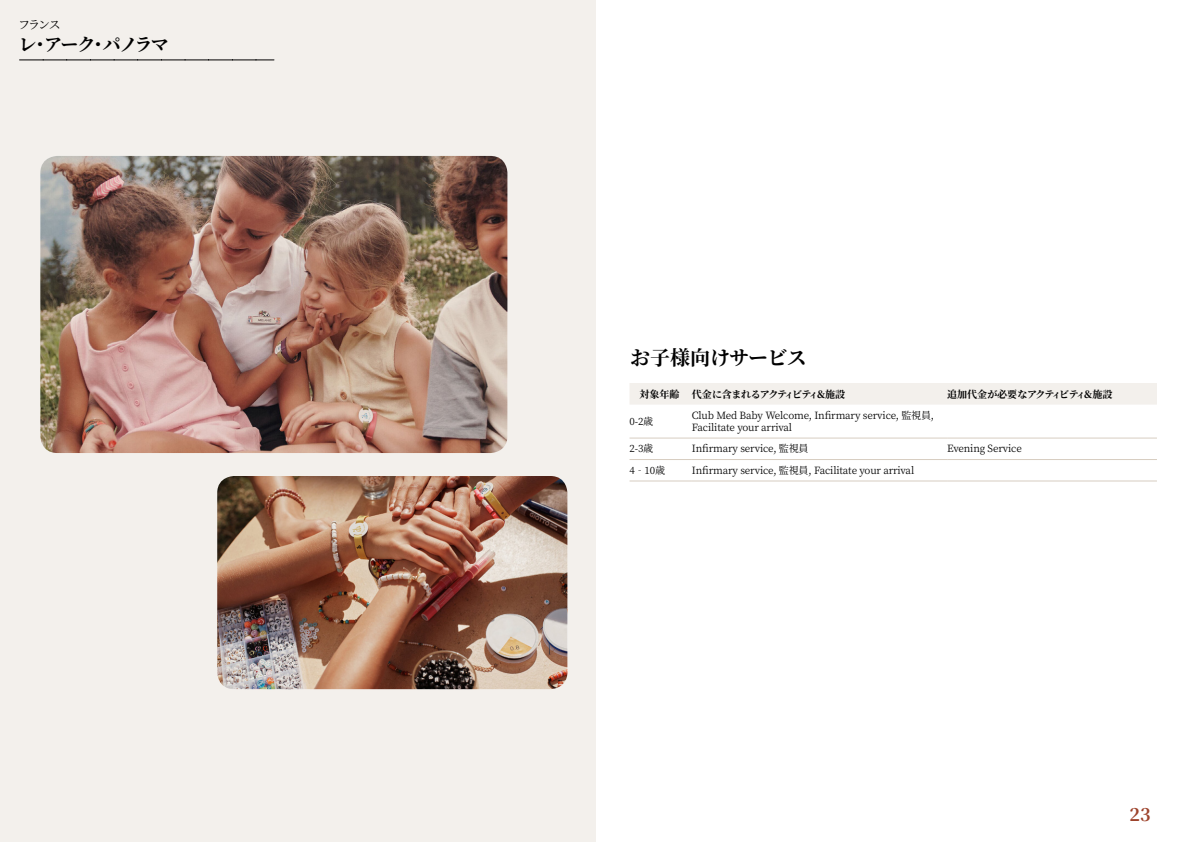
<style>
.page{position:relative;width:1191px;height:842px;background:#fff}
.page>*{position:absolute;margin:0;border:0;box-sizing:border-box;transform-origin:0 0}
.t1{font:700 20px "Noto Serif JP";letter-spacing:-.025em;color:#000}
.t2{font:700 18px "Noto Serif JP";letter-spacing:-.09em;color:#000}
.t3{font:700 18px "Noto Serif JP";color:#9d432c}
.t4{font:12px "Noto Serif JP";color:#000}
.t5{font:10px/12px "Noto Serif JP";letter-spacing:-.015em;color:#000}
.t6{font:700 10px "Noto Serif JP";letter-spacing:-.035em;color:#000}
</style>
<div class="page">
<div style="left:0;top:0;width:595px;height:842px;background:#f3f0ec"></div>
<img style="left:40px;top:156px;width:467px;height:297px">
<img style="left:217px;top:476px;width:350px;height:213px">
<svg style="left:20px;top:60px;width:254px;height:1px"></svg>
<div style="left:630px;top:383px;width:527px;height:22px;background:#f3f0ec"></div>
<hr style="left:629px;top:438px;width:63px;height:1px;background:#d7cdc1">
<hr style="left:692px;top:438px;width:255px;height:1px;background:#d7cdc1">
<hr style="left:947px;top:438px;width:210px;height:1px;background:#d7cdc1">
<hr style="left:629px;top:459px;width:63px;height:1px;background:#d7cdc1">
<hr style="left:692px;top:459px;width:255px;height:1px;background:#d7cdc1">
<hr style="left:947px;top:459px;width:210px;height:1px;background:#d7cdc1">
<hr style="left:629px;top:480px;width:63px;height:1px;background:#d7cdc1">
<hr style="left:692px;top:480px;width:255px;height:1px;background:#d7cdc1">
<hr style="left:947px;top:480px;width:210px;height:1px;background:#d7cdc1">
<p class="t4" style="left:18px;top:17px;width:44px">フランス</p>
<h2 class="t2" style="left:18px;top:34px;width:152px">レ・アーク・パノラマ</h2>
<h1 class="t1" style="left:630px;top:346px;width:178px">お子様向けサービス</h1>
<p class="t6" style="left:639px;top:388px;width:207px">対象年齢 代金に含まれるアクティビティ＆施設</p>
<p class="t6" style="left:947px;top:388px;width:167px">追加代金が必要なアクティビティ＆施設</p>
<p class="t5" style="left:629px;top:415px;width:25px">0-2歳</p>
<p class="t5" style="left:692px;top:409px;width:244px">Club Med Baby Welcome, Infirmary service, 監視員,<br>Facilitate your arrival</p>
<p class="t5" style="left:629px;top:443px;width:25px">2-3歳</p>
<p class="t5" style="left:692px;top:443px;width:118px">Infirmary service, 監視員</p>
<p class="t5" style="left:947px;top:443px;width:76px">Evening Service</p>
<p class="t5" style="left:629px;top:464px;width:37px">4‐10歳</p>
<p class="t5" style="left:692px;top:464px;width:224px">Infirmary service, 監視員, Facilitate your arrival</p>
<h2 class="t3" style="left:1129px;top:804px;width:23px">23</h2>
</div>
